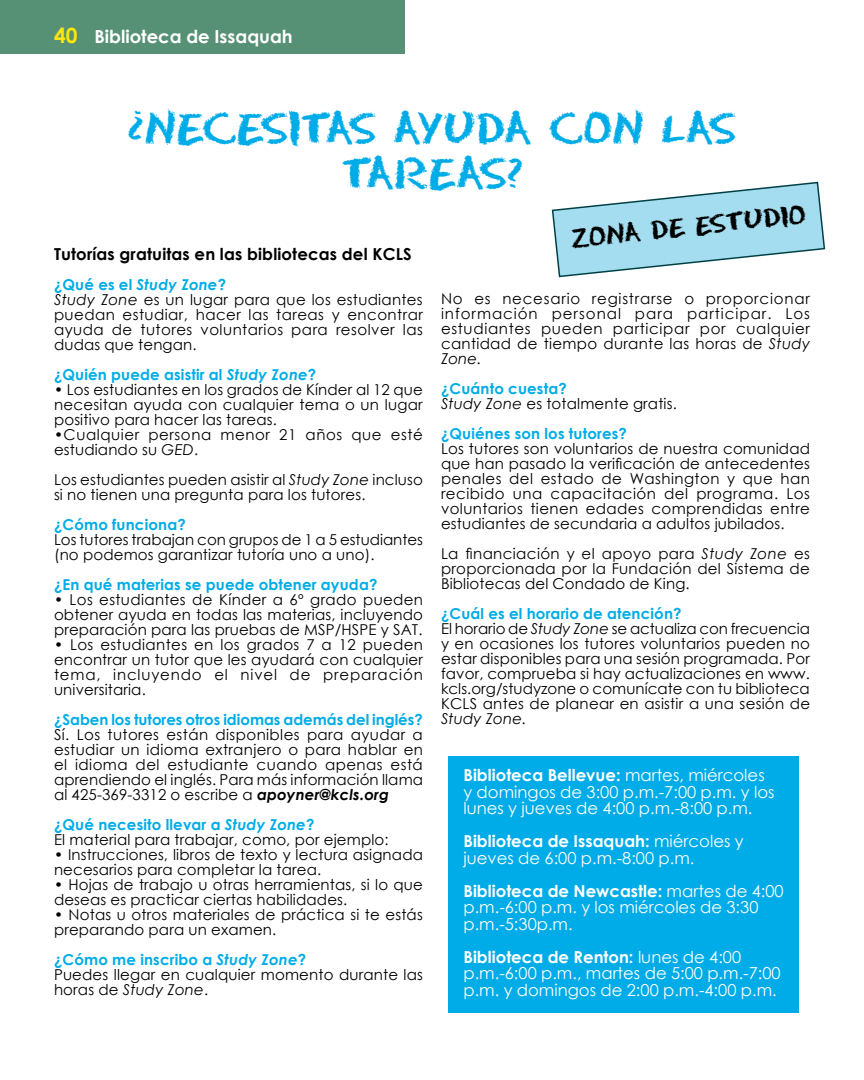
<style>
.page{position:relative;width:864px;height:1080px;background:#fff}
.page>*{position:absolute;margin:0;border:0;box-sizing:border-box;transform-origin:0 0}
.t1{font:45px/45px "Chalk Dust";color:#00ace7;text-align:center}
.t2{font:27px "Chalk Dust";color:#000}
.t3{font:700 18px "Century Gothic";color:#fff}
.t4{font:16.5px/16.5px "Century Gothic";color:#fff}
.t5{font:700 16.5px "Century Gothic";letter-spacing:.01em;color:#000}
.t6{font:15px/15px "Century Gothic";letter-spacing:.01em;color:#000}
.t7{font:15px/15px "Century Gothic";letter-spacing:.03em;color:#000}
.t8{font:700 15px "Century Gothic";letter-spacing:.01em;color:#00ace7}
.t9{font:15px/15px "Century Gothic";letter-spacing:.035em;color:#000}
.t10{font:italic 15px "Century Gothic";letter-spacing:.01em;color:#000}
.s1{font-size:21px;color:#fde70a}
.s2{font-weight:700;color:#00ace7}
.s3{font-weight:700;font-style:italic;color:#00ace7}
.s4{font-style:italic}
.s5{font-weight:700;font-style:italic}
.s6{font-weight:700}
</style>
<div class="page">
<div style="left:0;top:0;width:405px;height:54px;background:#569175"></div>
<div style="left:448px;top:756px;width:352px;height:256px;background:#00ace7"></div>
<svg style="left:551px;top:181px;width:275px;height:97px"></svg>
<p class="t3" style="left:54px;top:23px;width:240px"><span class="s1">40</span> Biblioteca de Issaquah</p>
<h1 class="t1" style="left:128px;top:103px;width:610px">¿Necesitas ayuda con las tareas?</h1>
<h2 class="t2" style="left:569px;top:223px;width:238px;rotate:-6deg">Zona de Estudio</h2>
<p class="t5" style="left:54px;top:241px;width:359px">Tutorías gratuitas en las bibliotecas del KCLS</p>
<p class="t7" style="left:54px;top:277px;width:370px"><span class="s2">¿Qué es el</span> <span class="s3">Study Zone</span><span class="s2">?<br></span><span class="s4">Study Zone</span> es un lugar para que los estudiantes puedan estudiar, hacer las tareas y encontrar ayuda de tutores voluntarios para resolver las dudas que tengan.</p>
<p class="t8" style="left:54px;top:363px;width:264px">¿Quién puede asistir al <span class="s4">Study Zone</span>?</p>
<p class="t6" style="left:54px;top:382px;width:371px;text-align:justify">• Los estudiantes en los grados de Kínder al 12 que necesitan ayuda con cualquier tema o un lugar positivo para hacer las tareas.</p>
<p class="t9" style="left:54px;top:427px;width:370px">•Cualquier persona menor 21 años que esté estudiando su <span class="s4">GED</span>.</p>
<p class="t6" style="left:54px;top:472px;width:370px">Los estudiantes pueden asistir al <span class="s4">Study Zone</span> incluso si no tienen una pregunta para los tutores.</p>
<p class="t8" style="left:54px;top:513px;width:133px">¿Cómo funciona?</p>
<p class="t6" style="left:54px;top:532px;width:371px">Los tutores trabajan con grupos de 1 a 5 estudiantes (no podemos garantizar tutoría uno a uno).</p>
<p class="t8" style="left:54px;top:573px;width:325px">¿En qué materias se puede obtener ayuda?</p>
<p class="t6" style="left:54px;top:592px;width:371px;text-align:justify">• Los estudiantes de Kínder a 6º grado pueden obtener ayuda en todas las materias, incluyendo preparación para las pruebas de MSP/HSPE y SAT.</p>
<p class="t6" style="left:54px;top:637px;width:371px;text-align:justify">• Los estudiantes en los grados 7 a 12 pueden encontrar un tutor que les ayudará con cualquier tema, incluyendo el nivel de preparación universitaria.</p>
<p class="t8" style="left:54px;top:708px;width:370px">¿Saben los tutores otros idiomas además del inglés?</p>
<p class="t6" style="left:54px;top:727px;width:371px;text-align:justify">Sí. Los tutores están disponibles para ayudar a estudiar un idioma extranjero o para hablar en el idioma del estudiante cuando apenas está aprendiendo el inglés. Para más información llama al 425-369-3312 o escribe a <span class="s5">apoyner@kcls.org</span></p>
<p class="t6" style="left:54px;top:817px;width:336px"><span class="s2">¿Qué necesito llevar a</span> <span class="s3">Study Zone</span><span class="s2">?<br></span>El material para trabajar, como, por ejemplo:</p>
<p class="t6" style="left:54px;top:847px;width:371px">• Instrucciones, libros de texto y lectura asignada necesarios para completar la tarea.</p>
<p class="t6" style="left:54px;top:877px;width:371px">• Hojas de trabajo u otras herramientas, si lo que deseas es practicar ciertas habilidades.</p>
<p class="t6" style="left:54px;top:907px;width:370px">• Notas u otros materiales de práctica si te estás preparando para un examen.</p>
<p class="t6" style="left:54px;top:952px;width:371px"><span class="s2">¿Cómo me inscribo a</span> <span class="s3">Study Zone</span><span class="s2">?<br></span>Puedes llegar en cualquier momento durante las horas de <span class="s4">Study Zone</span>.</p>
<p class="t6" style="left:441px;top:290px;width:371px;text-align:justify">No es necesario registrarse o proporcionar información personal para participar. Los estudiantes pueden participar por cualquier cantidad de tiempo durante las horas de <span class="s4">Study Zone.</span></p>
<p class="t6" style="left:441px;top:380px;width:237px"><span class="s2">¿Cuánto cuesta?<br></span><span class="s4">Study Zone</span> es totalmente gratis.</p>
<p class="t8" style="left:441px;top:422px;width:187px">¿Quiénes son los tutores?</p>
<p class="t6" style="left:441px;top:440px;width:371px;text-align:justify">Los tutores son voluntarios de nuestra comunidad que han pasado la verificación de antecedentes penales del estado de Washington y que han recibido una capacitación del programa. Los voluntarios tienen edades comprendidas entre estudiantes de secundaria a adultos jubilados.</p>
<p class="t6" style="left:441px;top:545px;width:371px;text-align:justify">La financiación y el apoyo para <span class="s4">Study Zone</span> es proporcionada por la Fundación del Sistema de Bibliotecas del Condado de King.</p>
<p class="t6" style="left:441px;top:605px;width:371px"><span class="s2">¿Cuál es el horario de atención?<br></span>El horario de <span class="s4">Study Zone</span> se actualiza con frecuencia y en ocasiones los tutores voluntarios pueden no estar disponibles para una sesión programada. Por favor, comprueba si hay actualizaciones en www. kcls.org/studyzone o comunícate con tu biblioteca KCLS antes de planear en asistir a una sesión de</p>
<p class="t10" style="left:441px;top:708px;width:87px">Study Zone.</p>
<p class="t4" style="left:463px;top:767px;width:313px"><span class="s6">Biblioteca Bellevue:</span> martes, miércoles y domingos de 3:00 p.m.-7:00 p.m. y los lunes y jueves de 4:00 p.m.-8:00 p.m.</p>
<p class="t4" style="left:463px;top:833px;width:282px"><span class="s6">Biblioteca de Issaquah:</span> miércoles y jueves de 6:00 p.m.-8:00 p.m.</p>
<p class="t4" style="left:463px;top:882px;width:322px"><span class="s6">Biblioteca de Newcastle:</span> martes de 4:00 p.m.-6:00 p.m. y los miércoles de 3:30 p.m.-5:30p.m.</p>
<p class="t4" style="left:463px;top:948px;width:319px"><span class="s6">Biblioteca de Renton:</span> lunes de 4:00 p.m.-6:00 p.m., martes de 5:00 p.m.-7:00 p.m. y domingos de 2:00 p.m.-4:00 p.m.</p>
</div>
